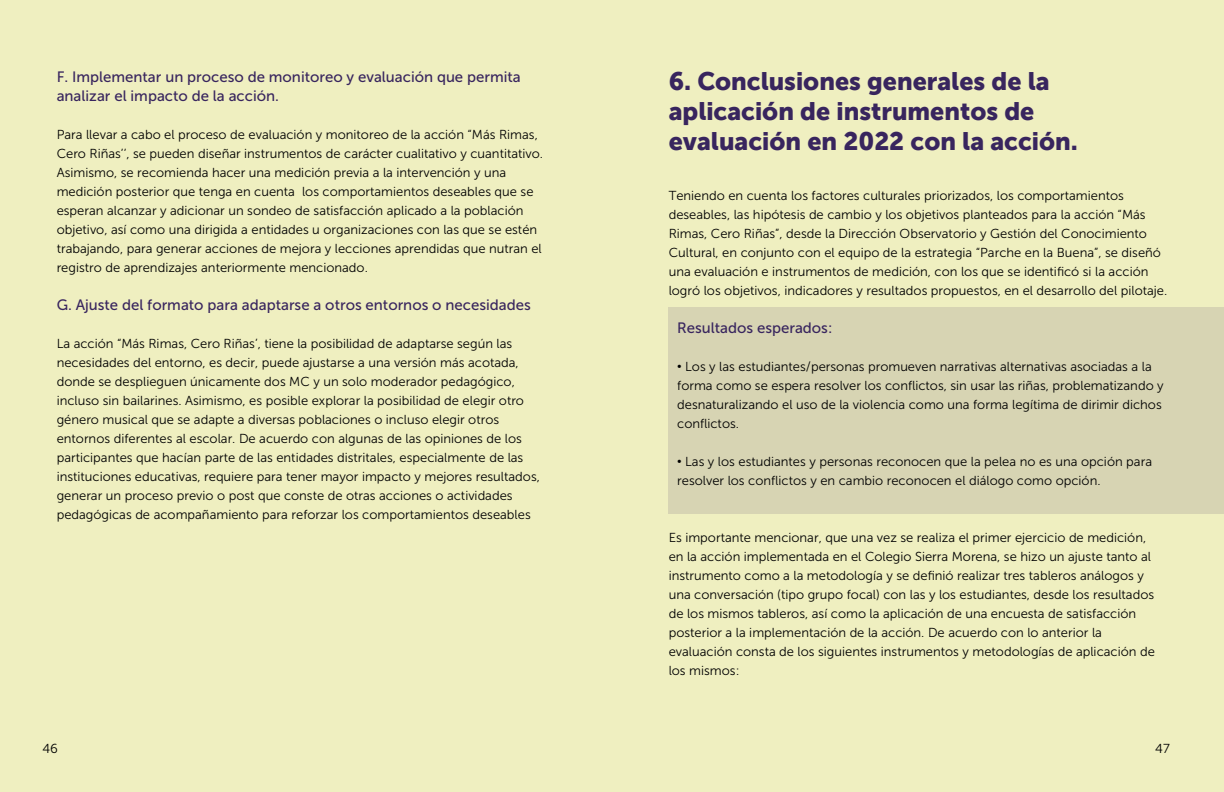
<style>
.page{position:relative;width:1224px;height:792px;background:#efefc0}
.page>*{position:absolute;margin:0;border:0;box-sizing:border-box;transform-origin:0 0}
.t1{font:25px/30px "Museo Sans Cyrl 900";color:#38255e}
.t2{font:15px/19px "Museo Sans 500";color:#38255e}
.t3{font:13px/19px "Museo Sans 300";color:#000}
.s1{font-family:"Arial"}
</style>
<div class="page">
<div style="left:669px;top:307px;width:555px;height:207px;background:#d7d4b3"></div>
<p class="t2" style="left:57px;top:68px;width:466px">F. Implementar un proceso de monitoreo y evaluación que permita analizar el impacto de la acción.</p>
<p class="t3" style="left:57px;top:125px;width:488px">Para llevar a cabo el proceso de evaluación y monitoreo de la acción “Más Rimas, Cero Riñas’’, se pueden diseñar instrumentos de carácter cualitativo y cuantitativo.<br>Asimismo, se recomienda hacer una medición previa a la intervención y una medición posterior que tenga en cuenta los comportamientos deseables que se esperan alcanzar y adicionar un sondeo de satisfacción aplicado a la población objetivo, así como una dirigida a entidades u organizaciones con las que se estén trabajando, para generar acciones de mejora y lecciones aprendidas que nutran el registro de aprendizajes anteriormente mencionado.</p>
<p class="t2" style="left:57px;top:296px;width:476px">G. Ajuste del formato para adaptarse a otros entornos o necesidades</p>
<p class="t3" style="left:57px;top:334px;width:485px">La acción “Más Rimas, Cero Riñas’, tiene la posibilidad de adaptarse según las necesidades del entorno, es decir, puede ajustarse a una versión más acotada, donde se desplieguen únicamente dos MC y un solo moderador pedagógico, incluso sin bailarines. Asimismo, es posible explorar la posibilidad de elegir otro género musical que se adapte a diversas poblaciones o incluso elegir otros entornos diferentes al escolar. De acuerdo con algunas de las opiniones de los participantes que hacían parte de las entidades distritales, especialmente de las instituciones educativas, requiere para tener mayor impacto y mejores resultados, generar un proceso previo o post que conste de otras acciones o actividades pedagógicas de acompañamiento para reforzar los comportamientos deseables</p>
<p class="t3" style="left:43px;top:739px;width:17px">46</p>
<h1 class="t1" style="left:669px;top:66px;width:411px">6. Conclusiones generales de la aplicación de instrumentos de evaluación en 2022 con la acción.</h1>
<p class="t3" style="left:669px;top:186px;width:500px">Teniendo en cuenta los factores culturales priorizados, los comportamientos deseables, las hipótesis de cambio y los objetivos planteados para la acción “Más Rimas, Cero Riñas”, desde la Dirección Observatorio y Gestión del Conocimiento Cultural, en conjunto con el equipo de la estrategia “Parche en la Buena”, se diseñó una evaluación e instrumentos de medición, con los que se identificó si la acción logró los objetivos, indicadores y resultados propuestos, en el desarrollo del pilotaje.</p>
<p class="t2" style="left:677px;top:318px;width:157px">Resultados esperados:</p>
<p class="t3" style="left:677px;top:357px;width:488px"><span class="s1">•</span> Los y las estudiantes/personas promueven narrativas alternativas asociadas a la forma como se espera resolver los conflictos, sin usar las riñas, problematizando y desnaturalizando el uso de la violencia como una forma legítima de dirimir dichos conflictos.</p>
<p class="t3" style="left:677px;top:452px;width:476px"><span class="s1">•</span> Las y los estudiantes y personas reconocen que la pelea no es una opción para resolver los conflictos y en cambio reconocen el diálogo como opción.</p>
<p class="t3" style="left:669px;top:528px;width:488px">Es importante mencionar, que una vez se realiza el primer ejercicio de medición, en la acción implementada en el Colegio Sierra Morena, se hizo un ajuste tanto al instrumento como a la metodología y se definió realizar tres tableros análogos y una conversación (tipo grupo focal) con las y los estudiantes, desde los resultados de los mismos tableros, así como la aplicación de una encuesta de satisfacción posterior a la implementación de la acción. De acuerdo con lo anterior la evaluación consta de los siguientes instrumentos y metodologías de aplicación de los mismos:</p>
<p class="t3" style="left:1155px;top:739px;width:16px">47</p>
</div>
